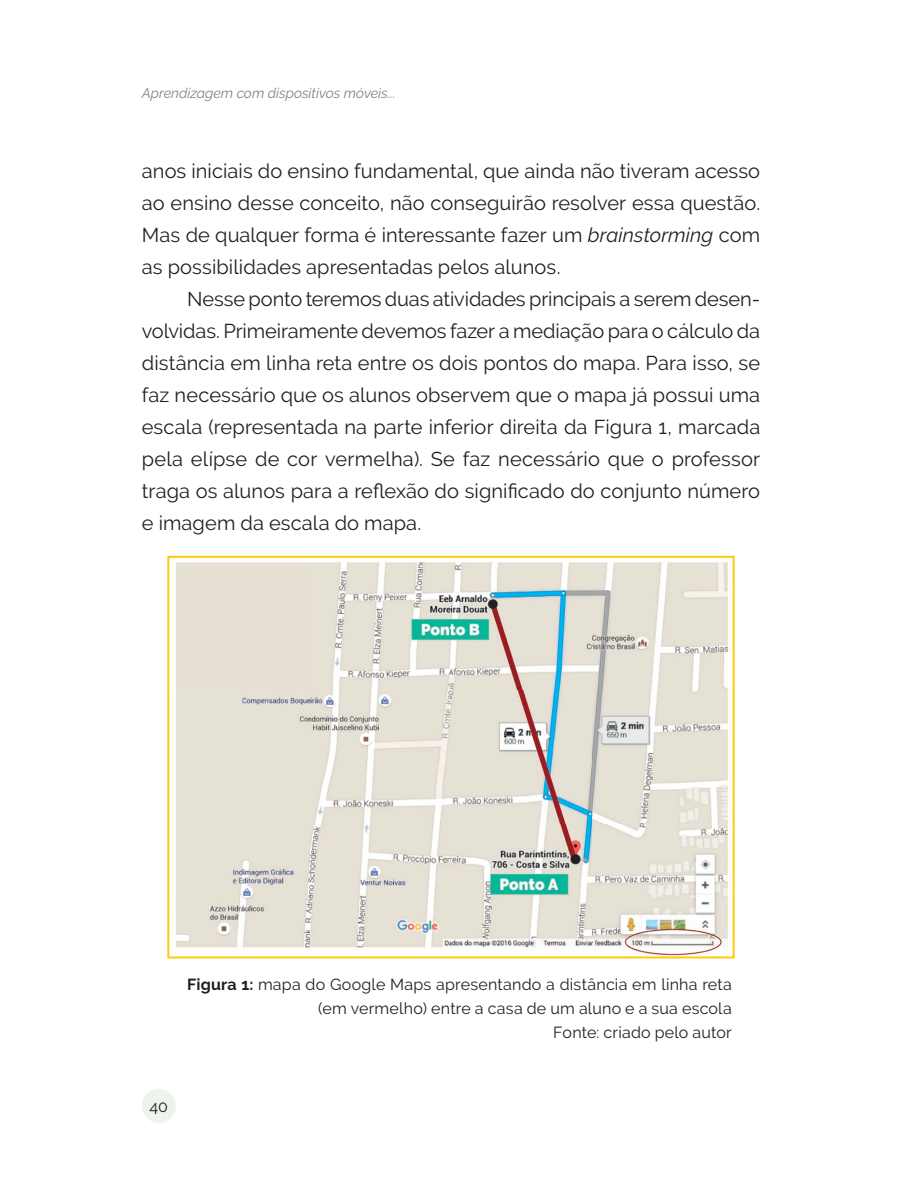
<style>
.page{position:relative;width:902px;height:1191px;background:#fff}
.page>*{position:absolute;margin:0;border:0;box-sizing:border-box;transform-origin:0 0}
.t1{font:20px/32px "Raleway";letter-spacing:.005em;color:#231f20;text-align:justify}
.t2{font:16px/24px "Raleway";letter-spacing:.015em;color:#231f20;text-align:right}
.t3{font:italic 14px "Raleway";color:#808285}
.s1{font-style:italic}
.s2{font-weight:700}
</style>
<div class="page">
<div style="left:142px;top:1089px;width:34px;height:34px;background:#eef3ec;border-radius:50%"></div>
<svg style="left:167px;top:556px;width:567px;height:402px;background:#e0ddd2"></svg>
<p class="t3" style="left:142px;top:85px;width:255px">Aprendizagem com dispositivos móveis...</p>
<p class="t1" style="left:142px;top:154px;width:620px">anos iniciais do ensino fundamental, que ainda não tiveram acesso ao ensino desse conceito, não conseguirão resolver essa questão.<br>Mas de qualquer forma é interessante fazer um <span class="s1">brainstorming</span> com as possibilidades apresentadas pelos alunos.</p>
<p class="t1" style="left:142px;top:282px;width:620px;text-indent:45px">Nesse ponto teremos duas atividades principais a serem desen&shy;volvidas. Primeiramente devemos fazer a mediação para o cálculo da distância em linha reta entre os dois pontos do mapa. Para isso, se faz necessário que os alunos observem que o mapa já possui uma escala (representada na parte inferior direita da Figura 1, marcada pela elípse de cor vermelha). Se faz necessário que o professor traga os alunos para a reflexão do significado do conjunto número e imagem da escala do mapa.</p>
<p class="t2" style="left:187px;top:972px;width:546px"><span class="s2">Figura 1:</span> mapa do Google Maps apresentando a distância em linha reta (em vermelho) entre a casa de um aluno e a sua escola<br>Fonte: criado pelo autor</p>
<p class="t2" style="left:149px;top:1094px;width:20px">40</p>
</div>
